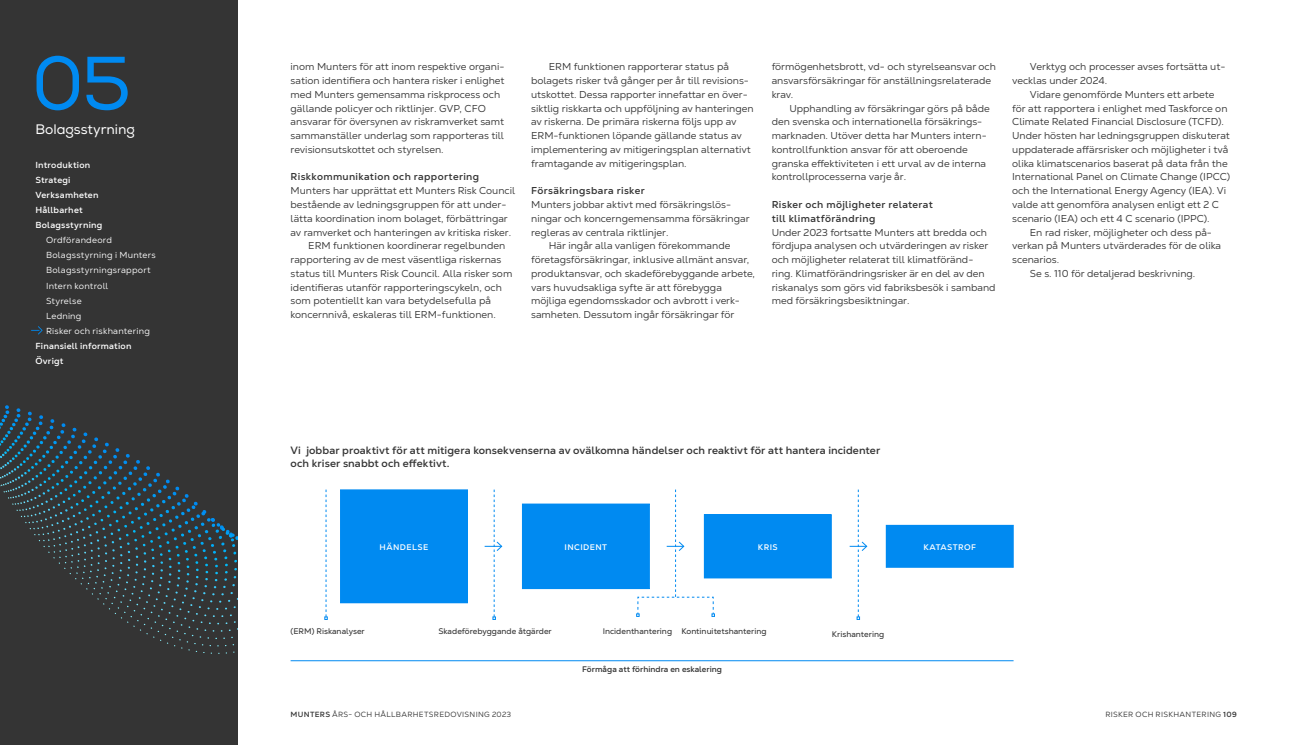
<style>
.page{position:relative;width:1290px;height:745px;background:#fff}
.page>*{position:absolute;margin:0;border:0;box-sizing:border-box;transform-origin:0 0}
.t1{font:75px "Nexa";color:#008af1}
.t2{font:13.75px "Nexa";color:#fff}
.t3{font:700 10.62px/12.5px "Nexa Text";letter-spacing:.01em;color:#343434}
.t4{font:10px/13.8px "Nexa Text";color:#343434}
.t5{font:700 10px/13.8px "Nexa Text";letter-spacing:.035em;color:#343434}
.t6{font:10px "Nexa Text";letter-spacing:-.02em;color:#343434}
.t7{font:8.75px/15px "Nexa Text";letter-spacing:.025em;color:#fff}
.t8{font:700 8.75px/15px "Nexa Text";letter-spacing:.025em;color:#fff}
.t9{font:8.12px "Nexa Text";color:#343434}
.t10{font:700 8.12px "Nexa Text";color:#343434}
.t11{font:700 8.12px "Nexa Text";letter-spacing:.05em;color:#fff}
.t12{font:7.5px "Nexa Text";letter-spacing:.04em;color:#343434}
.s1{font-weight:700}
</style>
<div class="page">
<div style="left:0;top:0;width:237px;height:744px;background:#343434"></div>
<svg style="left:324px;top:489px;width:4px;height:130px"></svg>
<div style="left:340px;top:489px;width:127px;height:113px;background:#008af1"></div>
<div style="left:340px;top:489px;width:128px;height:113px;border:1px solid #008af1"></div>
<div style="left:522px;top:503px;width:127px;height:85px;background:#008af1"></div>
<div style="left:522px;top:503px;width:128px;height:85px;border:1px solid #008af1"></div>
<div style="left:704px;top:514px;width:127px;height:63px;background:#008af1"></div>
<div style="left:704px;top:514px;width:127px;height:64px;border:1px solid #008af1"></div>
<div style="left:886px;top:525px;width:127px;height:42px;background:#008af1"></div>
<div style="left:886px;top:524px;width:127px;height:43px;border:1px solid #008af1"></div>
<svg style="left:850px;top:489px;width:18px;height:130px"></svg>
<svg style="left:485px;top:489px;width:18px;height:130px"></svg>
<svg style="left:636px;top:489px;width:79px;height:127px"></svg>
<hr style="left:291px;top:659px;width:722px;height:1px;background:#008af1">
<svg style="left:31px;top:326px;width:12px;height:8px"></svg>
<svg style="left:0;top:441px;width:237px;height:212px"></svg>
<h1 class="t1" style="left:32px;top:38px;width:101px">05</h1>
<h2 class="t2" style="left:35px;top:121px;width:101px">Bolagsstyrning</h2>
<p class="t8" style="left:35px;top:158px;width:68px">Introduktion<br>Strategi<br>Verksamheten<br>Hållbarhet<br>Bolagsstyrning</p>
<p class="t7" style="left:46px;top:233px;width:111px">Ordförandeord<br>Bolagsstyrning i Munters<br>Bolagsstyrningsrapport<br>Intern kontroll<br>Styrelse<br>Ledning<br>Risker och riskhantering</p>
<p class="t8" style="left:35px;top:338px;width:98px">Finansiell information<br>Övrigt</p>
<p class="t4" style="left:291px;top:60px;width:215px">inom Munters för att inom respektive organi&shy;sation identifiera och hantera risker i enlighet med Munters gemensamma riskprocess och gällande policyer och riktlinjer. GVP, CFO ansvarar för översynen av riskramverket samt sammanställer underlag som rapporteras till revisionsutskottet och styrelsen.</p>
<p class="t5" style="left:291px;top:170px;width:190px">Riskkommunikation och rapportering</p>
<p class="t4" style="left:291px;top:184px;width:226px">Munters har upprättat ett Munters Risk Council</p>
<p class="t4" style="left:291px;top:197px;width:217px">bestående av ledningsgruppen för att under-</p>
<p class="t4" style="left:291px;top:211px;width:219px">lätta koordination inom bolaget, förbättringar</p>
<p class="t6" style="left:291px;top:226px;width:222px">av ramverket och hanteringen av kritiska risker.</p>
<p class="t4" style="left:308px;top:239px;width:198px">ERM funktionen koordinerar regelbunden</p>
<p class="t4" style="left:291px;top:252px;width:212px">rapportering av de mest väsentliga riskernas</p>
<p class="t4" style="left:291px;top:266px;width:223px">status till Munters Risk Council. Alla risker som</p>
<p class="t4" style="left:291px;top:280px;width:213px">identifieras utanför rapporteringscykeln, och</p>
<p class="t4" style="left:291px;top:294px;width:202px">som potentiellt kan vara betydelsefulla på</p>
<p class="t4" style="left:291px;top:307px;width:207px">koncernnivå, eskaleras till ERM-funktionen.</p>
<p class="t4" style="left:531px;top:60px;width:224px;text-indent:18px">ER M funktionen rapporterar status på bolagets risker två gånger per år till revisions&shy;utskottet. Dessa rapporter innefattar en över&shy;siktlig riskkarta och uppföljning av hanteringen av riskerna. De primära riskerna följs upp av ERM-funktionen löpande gällande status av implementering av mitigeringsplan alternativt framtagande av mitigeringsplan.</p>
<p class="t5" style="left:531px;top:184px;width:115px">Försäkringsbara risker</p>
<p class="t4" style="left:531px;top:197px;width:202px">Munters jobbar aktivt med försäkringslös-</p>
<p class="t4" style="left:531px;top:211px;width:220px">ningar och koncerngemensamma försäkringar</p>
<p class="t4" style="left:531px;top:225px;width:139px">regleras av centrala riktlinjer.</p>
<p class="t4" style="left:549px;top:239px;width:183px">Här ingår alla vanligen förekommande</p>
<p class="t4" style="left:531px;top:252px;width:220px">företagsförsäkringar, inklusive allmänt ansvar,</p>
<p class="t4" style="left:531px;top:266px;width:225px">produktansvar, och skadeförebyggande arbete,</p>
<p class="t4" style="left:531px;top:280px;width:192px">vars huvudsakliga syfte är att förebygga</p>
<p class="t4" style="left:531px;top:294px;width:210px">möjliga egendomsskador och avbrott i verk-</p>
<p class="t4" style="left:531px;top:307px;width:205px">samheten. Dessutom ingår försäkringar för</p>
<p class="t4" style="left:772px;top:60px;width:226px">förmögenhetsbrott, vd- och styrelseansvar och ansvarsförsäkringar för anställningsrelaterade krav.</p>
<p class="t4" style="left:772px;top:101px;width:219px;text-indent:18px">Upphandling av försäkringar görs på både den svenska och internationella försäkrings&shy;marknaden. Utöver detta har Munters intern&shy;kontrollfunktion ansvar för att oberoende granska effektiviteten i ett urval av de interna kontrollprocesserna varje år.</p>
<p class="t5" style="left:772px;top:197px;width:163px">Risker och möjligheter relaterat till klimatförändring</p>
<p class="t4" style="left:772px;top:225px;width:225px">Under 2023 fortsatte Munters att bredda och fördjupa analysen och utvärderingen av risker och möjligheter relaterat till klimatföränd&shy;ring. Klimatförändringsrisker är en del av den riskanalys som görs vid fabriksbesök i samband med försäkringsbesiktningar.</p>
<p class="t4" style="left:1012px;top:60px;width:215px;text-indent:18px">Verktyg och processer avses fortsätta ut&shy;vecklas under 2024.</p>
<p class="t4" style="left:1030px;top:87px;width:186px">Vidare genomförde Munters ett arbete</p>
<p class="t4" style="left:1012px;top:101px;width:217px">för att rapportera i enlighet med Taskforce on</p>
<p class="t4" style="left:1012px;top:115px;width:213px">Climate Related Financial Disclosure (TCFD).</p>
<p class="t4" style="left:1012px;top:129px;width:219px">Under hösten har ledningsgruppen diskuterat</p>
<p class="t4" style="left:1012px;top:142px;width:218px">uppdaterade affärsrisker och möjligheter i två</p>
<p class="t4" style="left:1012px;top:156px;width:217px">olika klimatscenarios baserat på data från the</p>
<p class="t4" style="left:1012px;top:170px;width:219px">I nternational Panel on Climate Change (IPCC)</p>
<p class="t4" style="left:1012px;top:184px;width:215px">och the I nternational Energy Agency (IEA). Vi</p>
<p class="t4" style="left:1012px;top:197px;width:208px">valde att genomföra analysen enligt ett 2 C</p>
<p class="t4" style="left:1012px;top:211px;width:199px">scenario (IEA) och ett 4 C scenario (IPPC).</p>
<p class="t4" style="left:1030px;top:225px;width:184px">En rad risker, möjligheter och dess på-</p>
<p class="t4" style="left:1012px;top:239px;width:210px">verkan på Munters utvärderades för de olika</p>
<p class="t4" style="left:1012px;top:252px;width:48px">scenarios.</p>
<p class="t4" style="left:1030px;top:266px;width:167px">Se s. 110 för detaljerad beskrivning.</p>
<p class="t3" style="left:291px;top:443px;width:591px">Vi jobbar proaktivt för att mitigera konsekvenserna av ovälkomna händelser och reaktivt för att hantera incidenter och kriser snabbt och effektivt.</p>
<p class="t11" style="left:380px;top:542px;width:50px">HÄNDELSE</p>
<p class="t11" style="left:565px;top:542px;width:44px">INCIDENT</p>
<p class="t11" style="left:758px;top:542px;width:21px">KRIS</p>
<p class="t9" style="left:291px;top:625px;width:76px">(ERM) Riskanalyser</p>
<p class="t9" style="left:438px;top:625px;width:115px">Skadeförebyggande åtgärder</p>
<p class="t9" style="left:603px;top:626px;width:165px">Incidenthantering Kontinuitetshantering</p>
<p class="t10" style="left:582px;top:664px;width:141px">Förmåga att förhindra en eskalering</p>
<p class="t9" style="left:832px;top:628px;width:54px">Krishantering</p>
<p class="t11" style="left:923px;top:542px;width:54px">KATASTROF</p>
<p class="t12" style="left:291px;top:709px;width:222px"><span class="s1">MUNTERS</span> ÅRS- OCH HÅLLBARHETSREDOVISNING 2023</p>
<p class="t12" style="left:1105px;top:709px;width:133px">Risker och riskhantering <span class="s1">109</span></p>
</div>
